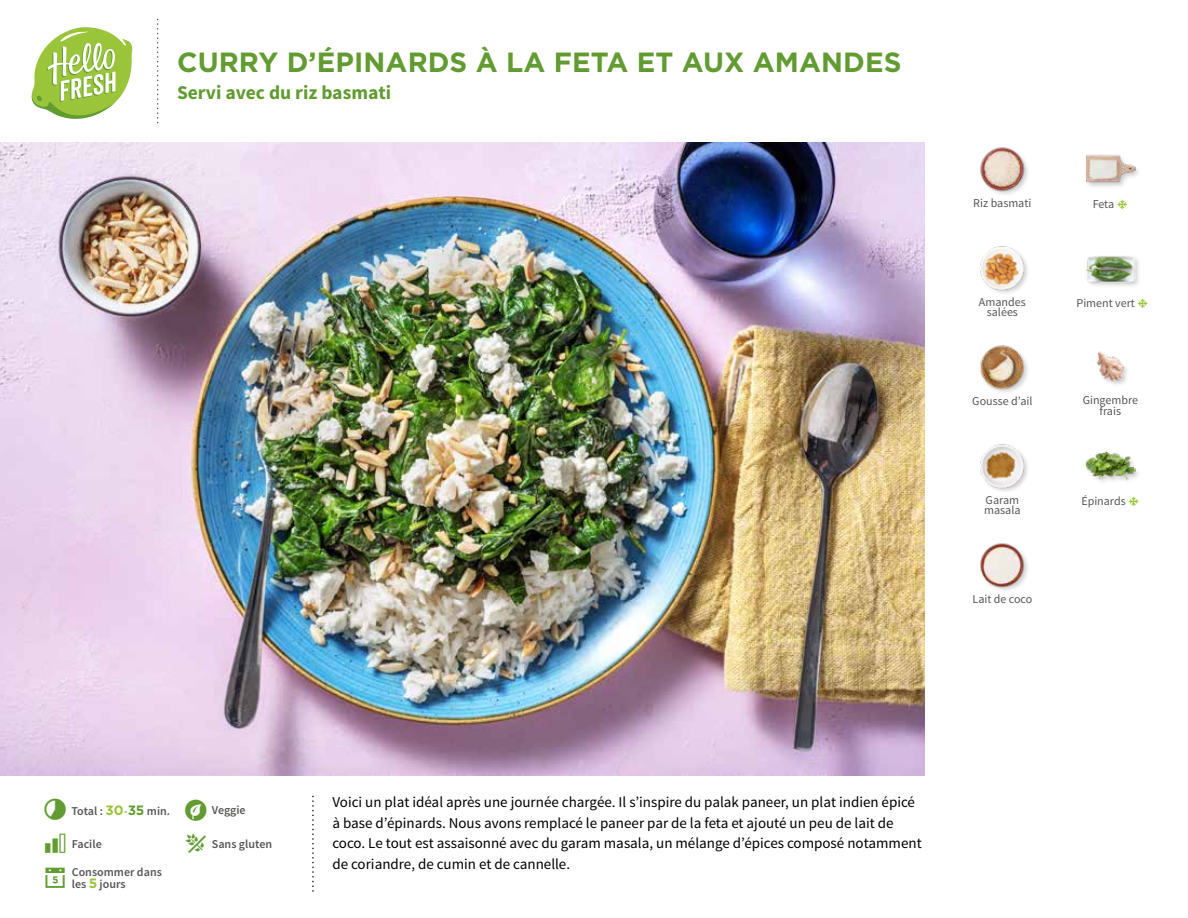
<style>
.page{position:relative;width:1188px;height:918px;background:#fff}
.page>*{position:absolute;margin:0;border:0;box-sizing:border-box;transform-origin:0 0}
.t1{font:700 27.75px "Gotham";letter-spacing:.005em;color:#619b31}
.t2{font:700 19.5px "Source Sans Pro";color:#619b31}
.t3{font:15px/20.5px "Source Sans Pro";color:#000}
.t4{font:12px/10.5px "Source Sans Pro";color:#575756}
.t5{font:600 12px/12.9px "Source Sans Pro";color:#575756}
.s1{font-family:"Gotham";font-weight:700;font-size:13.5px;color:#9ac43a}
.s2{color:#87ac54}
.s3{font-family:"Gotham";font-weight:700;font-size:13.5px;color:#619b31}
</style>
<div class="page">
<svg style="left:31px;top:27px;width:102px;height:92px"></svg>
<img style="left:0;top:142px;width:925px;height:634px">
<div style="left:1085px;top:155px;width:57px;height:35px;background:#000;opacity:.2"></div>
<img style="left:1085px;top:154px;width:50px;height:36px">
<img style="left:1096px;top:351px;width:31px;height:34px">
<div style="left:1086px;top:254px;width:56px;height:35px;background:#000;opacity:.2"></div>
<img style="left:1086px;top:254px;width:49px;height:35px">
<div style="left:1085px;top:451px;width:57px;height:36px;background:#000;opacity:.2"></div>
<img style="left:1085px;top:451px;width:50px;height:36px">
<img style="left:980px;top:147px;width:48px;height:47px">
<img style="left:980px;top:345px;width:48px;height:47px">
<img style="left:980px;top:444px;width:48px;height:47px">
<img style="left:980px;top:543px;width:48px;height:48px">
<img style="left:980px;top:246px;width:48px;height:47px">
<h1 class="t1" style="left:177px;top:44px;width:726px">CURRY D’ÉPINARDS À LA FETA ET AUX AMANDES</h1>
<h2 class="t2" style="left:177px;top:80px;width:216px">Servi avec du riz basmati</h2>
<p class="t4" style="left:973px;top:198px;width:60px">Riz basmati</p>
<p class="t4" style="left:1093px;top:199px;width:23px">Feta</p>
<p class="t4" style="left:979px;top:297px;width:48px">Amandes</p>
<p class="t4" style="left:1076px;top:298px;width:60px">Piment vert</p>
<p class="t4" style="left:987px;top:307px;width:33px">salées</p>
<p class="t4" style="left:972px;top:396px;width:62px">Gousse d’ail</p>
<p class="t4" style="left:984px;top:495px;width:38px">Garam masala</p>
<p class="t4" style="left:973px;top:594px;width:61px">Lait de coco</p>
<p class="t4" style="left:1083px;top:395px;width:57px;text-align:center">Gingembre frais</p>
<p class="t4" style="left:1081px;top:496px;width:46px">Épinards</p>
<p class="t5" style="left:71px;top:805px;width:100px">Total : <span class="s1">30</span><span class="s2">-</span><span class="s3">35</span> min.</p>
<p class="t5" style="left:212px;top:804px;width:35px">Veggie</p>
<p class="t5" style="left:72px;top:838px;width:31px">Facile</p>
<p class="t5" style="left:212px;top:838px;width:62px">Sans gluten</p>
<p class="t5" style="left:72px;top:865px;width:92px">Consommer dans les <span class="s1">5</span> jours</p>
<p class="t3" style="left:332px;top:792px;width:591px">Voici un plat idéal après une journée chargée. Il s’inspire du palak paneer, un plat indien épicé à base d’épinards. Nous avons remplacé le paneer par de la feta et ajouté un peu de lait de coco. Le tout est assaisonné avec du garam masala, un mélange d’épices composé notamment de coriandre, de cumin et de cannelle.</p>
</div>
